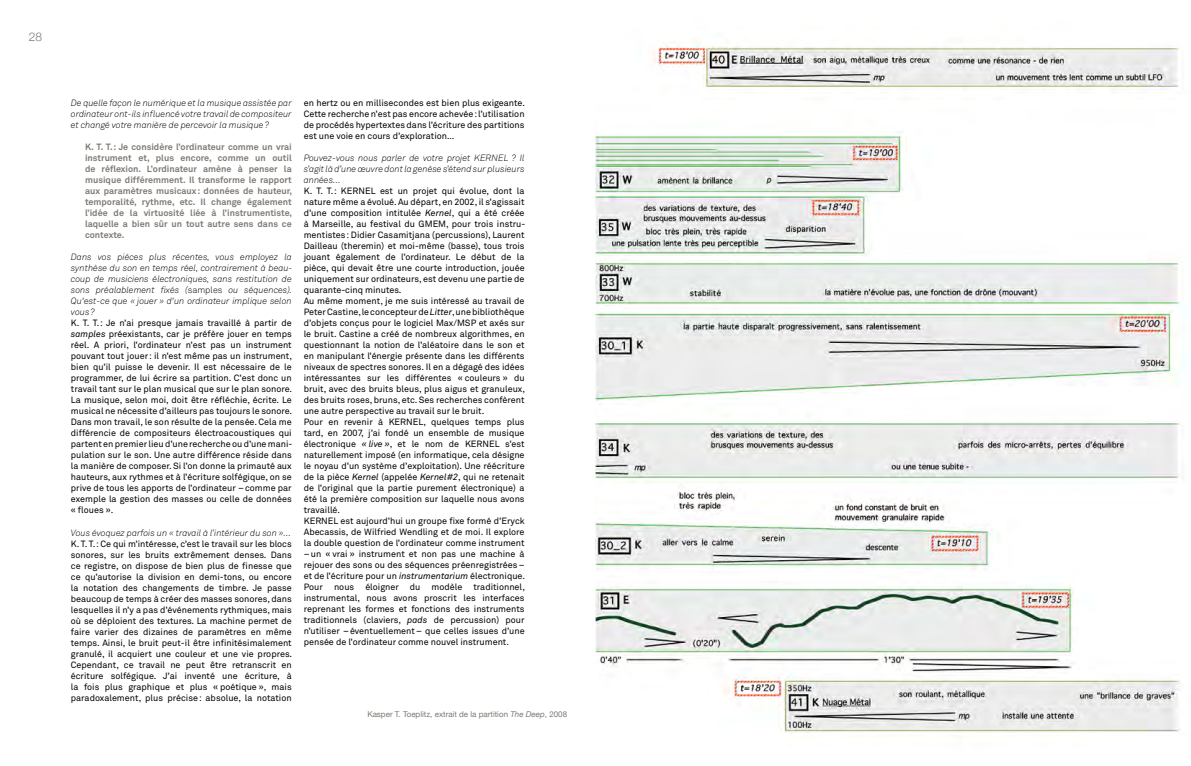
<style>
.page{position:relative;width:1191px;height:766px;background:#fff}
.page>*{position:absolute;margin:0;border:0;box-sizing:border-box;transform-origin:0 0}
.t1{font:300 12px "Helvetica Neue";color:#7e7a74}
.t2{font:9px/11px "Akkurat";color:#000;text-align:justify}
.t3{font:italic 300 9px/11px "Akkurat";color:#000;text-align:justify}
.t4{font:700 9px/11px "Akkurat";color:#7e7a74;text-align:justify}
.t5{font:8px "Helvetica Neue";color:#7e7a74}
.s1{font-style:normal}
.s2{font-style:italic}
</style>
<div class="page">
<img style="left:595px;top:43px;width:586px;height:694px">
<h1 class="t1" style="left:29px;top:30px;width:15px">28</h1>
<p class="t3" style="left:71px;top:98px;width:222px">De quelle façon le numérique et la musique assistée par ordinateur ont-ils influencé votre travail de compositeur et changé votre manière de percevoir la musique?</p>
<p class="t4" style="left:85px;top:142px;width:209px">K. T. T.: Je considère l’ordinateur comme un vrai instrument et, plus encore, comme un outil de réflexion. L’ordinateur amène à penser la musique différemment. Il transforme le rapport aux paramètres musicaux: données de hauteur, temporalité, rythme, etc. Il change également l’idée de la virtuosité liée à l’instrumentiste, laquelle a bien sûr un tout autre sens dans ce contexte.</p>
<p class="t3" style="left:71px;top:252px;width:223px">Dans vos pièces plus récentes, vous employez la synthèse du son en temps réel, contrairement à beau&shy;coup de musiciens électroniques, sans restitution de sons préalablement fixés (<span class="s1">samples</span> ou séquences).<br>Qu'est-ce que « jouer » d'un ordinateur implique selon vous?</p>
<p class="t2" style="left:71px;top:318px;width:223px">K. T. T.: Je n’ai presque jamais travaillé à partir de <span class="s2">samples</span> préexistants, car je préfère jouer en temps réel. A priori, l’ordinateur n’est pas un instrument pouvant tout jouer: il n’est même pas un instrument, bien qu’il puisse le devenir. Il est nécessaire de le programmer, de lui écrire sa partition. C’est donc un travail tant sur le plan musical que sur le plan sonore.<br>La musique, selon moi, doit être réfléchie, écrite. Le musical ne nécessite d’ailleurs pas toujours le sonore.<br>Dans mon travail, le son résulte de la pensée. Cela me différencie de compositeurs électroacoustiques qui partent en premier lieu d’une recherche ou d’une mani&shy;pulation sur le son. Une autre différence réside dans la manière de composer. Si l’on donne la primauté aux hauteurs, aux rythmes et à l’écriture solfégique, on se prive de tous les apports de l’ordinateur –comme par exemple la gestion des masses ou celle de données « floues ».</p>
<p class="t3" style="left:71px;top:527px;width:222px">Vous évoquez parfois un « travail à l’intérieur du son »…</p>
<p class="t2" style="left:71px;top:538px;width:223px">K. T. T.: Ce qui m’intéresse, c’est le travail sur les blocs sonores, sur les bruits extrêmement denses. Dans ce registre, on dispose de bien plus de finesse que ce qu’autorise la division en demi-tons, ou encore la notation des changements de timbre. Je passe beaucoup de temps à créer des masses sonores, dans lesquelles il n’y a pas d’événements rythmiques, mais où se déploient des textures. La machine permet de faire varier des dizaines de paramètres en même temps. Ainsi, le bruit peut-il être infinitésimalement granulé, il acquiert une couleur et une vie propres.<br>Cependant, ce travail ne peut être retranscrit en écriture solfégique. J’ai inventé une écriture, à la fois plus graphique et plus « poétique », mais paradoxalement, plus précise: absolue, la notation</p>
<p class="t2" style="left:304px;top:98px;width:223px">en hertz ou en millisecondes est bien plus exigeante.<br>Cette recherche n’est pas encore achevée: l’utilisation de procédés hypertextes dans l’écriture des partitions est une voie en cours d’exploration…</p>
<p class="t3" style="left:304px;top:153px;width:222px">Pouvez-vous nous parler de votre projet KERNEL ? Il s’agit là d’une œuvre dont la genèse s’étend sur plusieurs années…</p>
<p class="t2" style="left:304px;top:186px;width:223px;text-align:left">K. T. T.: KERNEL est un projet qui évolue, dont la nature même a évolué. Au départ, en 2002, il s’agissait d’une composition intitulée <span class="s2">Kernel</span>, qui a été créée à Marseille, au festival du GMEM, pour trois instru&shy;mentistes: Didier Casamitjana (percussions), Laurent Dailleau (theremin) et moi-même (basse), tous trois jouant également de l’ordinateur. Le début de la pièce, qui devait être une courte introduction, jouée uniquement sur ordinateurs, est devenu une partie de quarante-cinq minutes.<br>Au même moment, je me suis intéressé au travail de Peter Castine, le concepteur de <span class="s2">Litter</span>, une bibliothèque d’objets conçus pour le logiciel Max/MSP et axés sur le bruit. Castine a créé de nombreux algorithmes, en questionnant la notion de l’aléatoire dans le son et en manipulant l’énergie présente dans les différents niveaux de spectres sonores. Il en a dégagé des idées intéressantes sur les différentes « couleurs » du bruit, avec des bruits bleus, plus aigus et granuleux, des bruits roses, bruns, etc. Ses recherches confèrent une autre perspective au travail sur le bruit.<br>Pour en revenir à KERNEL, quelques temps plus tard, en 2007, j’ai fondé un ensemble de musique électronique <span class="s2">« live »</span>, et le nom de KERNEL s’est naturellement imposé (en informatique, cela désigne le noyau d’un système d’exploitation). Une réécriture de la pièce <span class="s2">Kernel</span> (appelée <span class="s2">Kernel#2</span>, qui ne retenait de l’original que la partie purement électronique) a été la première composition sur laquelle nous avons travaillé.<br>KERNEL est aujourd’hui un groupe fixe formé d’Eryck Abecassis, de Wilfried Wendling et de moi. Il explore la double question de l’ordinateur comme instrument –un « vrai » instrument et non pas une machine à rejouer des sons ou des séquences préenregistrées– et de l’écriture pour un <span class="s2">instrumentarium</span> électronique.<br>Pour nous éloigner du modèle traditionnel, instrumental, nous avons proscrit les interfaces reprenant les formes et fonctions des instruments traditionnels (claviers, <span class="s2">pads</span> de percussion) pour n’utiliser –éventuellement– que celles issues d’une pensée de l’ordinateur comme nouvel instrument.</p>
<p class="t5" style="left:367px;top:709px;width:201px">Kasper T. Toeplitz, extrait de la partition <span class="s2">The Deep</span>, 2008</p>
</div>
